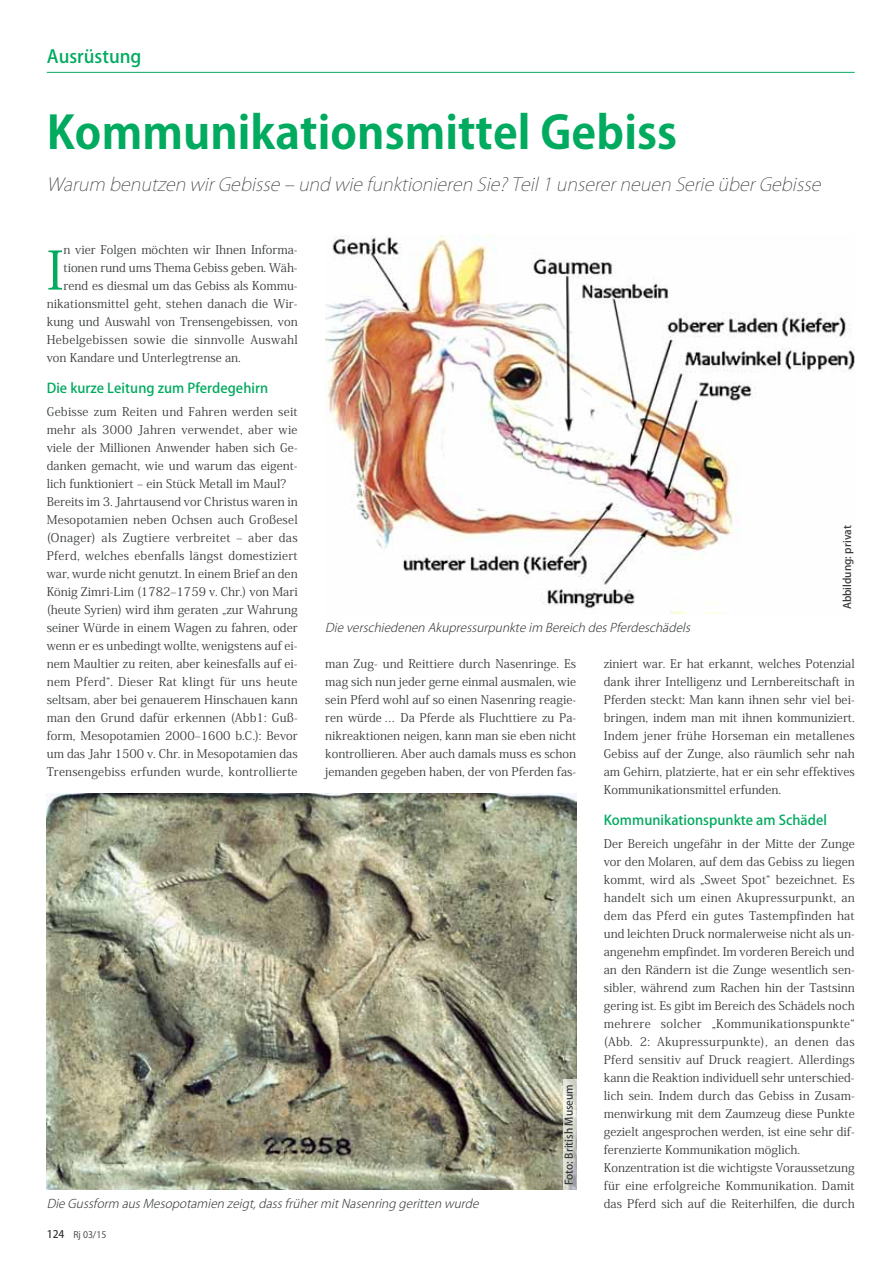
<style>
.page{position:relative;width:893px;height:1263px;background:#fff}
.page>*{position:absolute;margin:0;border:0;box-sizing:border-box;transform-origin:0 0}
.t1{font:52.8px "Koz Min Pro";color:#00aa5f}
.t2{font:700 45px "Koz Go Pro";color:#00aa5f}
.t3{font:italic 200 18px "Koz Go Pro";color:#383a3b}
.t4{font:500 18px "Koz Go Pro";color:#00aa5f}
.t5{font:500 13.5px "Koz Go Pro";color:#00aa5f}
.t6{font:12px/18px "Koz Min Pro";letter-spacing:.005em;color:#383a3b}
.t7{font:italic 300 12px "Koz Go Pro";color:#383a3b}
.t8{font:12px "Koz Min Pro";letter-spacing:.025em;color:#383a3b}
.t9{font:500 10.5px "Koz Go Pro";color:#383a3b}
.t10{font:9px "Koz Go Pro";color:#383a3b}
.s1{font-weight:500;font-size:10.5px}
</style>
<div class="page">
<hr style="left:47px;top:72px;width:808px;height:1px;background:#00aa5f">
<img style="left:47px;top:794px;width:529px;height:396px">
<img style="left:325px;top:236px;width:530px;height:378px">
<svg style="left:576px;top:1079px;width:1px;height:111px"></svg>
<img style="left:563px;top:1079px;width:13px;height:111px">
<h3 class="t4" style="left:47px;top:47px;width:96px">Ausrüstung</h3>
<h2 class="t2" style="left:47px;top:110px;width:632px">Kommunikationsmittel Gebiss</h2>
<h3 class="t3" style="left:47px;top:175px;width:779px">Warum benutzen wirGebisse ‒ und wie funktionieren Sie? Teil1 unsererneuen Serie überGebisse</h3>
<h1 class="t1" style="left:47px;top:243px;width:18px">I</h1>
<p class="t6" style="left:63px;top:240px;width:236px">n vier Folgen möchten wir Ihnen Informa-</p>
<p class="t6" style="left:63px;top:258px;width:236px">tionen rund ums Thema Gebiss geben. Wäh-</p>
<p class="t6" style="left:63px;top:276px;width:236px">rend es diesmal um das Gebiss als Kommu-</p>
<p class="t6" style="left:47px;top:294px;width:252px">nikationsmittel geht, stehen danach die Wir-</p>
<p class="t6" style="left:47px;top:312px;width:252px">kung und Auswahl von Trensengebissen, von</p>
<p class="t8" style="left:47px;top:333px;width:252px">Hebelgebissen sowie die sinnvolle Auswahl</p>
<p class="t6" style="left:47px;top:348px;width:196px">von Kandare und Unterlegtrense an.</p>
<p class="t5" style="left:47px;top:381px;width:223px">Die kurze Leitung zum Pferdegehirn</p>
<p class="t6" style="left:47px;top:402px;width:252px">Gebisse zum Reiten und Fahren werden seit mehr als 3000 Jahren verwendet, aber wie viele der Millionen Anwender haben sich Ge&shy;danken gemacht, wie und warum das eigent&shy;lich funktioniert ‒ ein Stück Metall im Maul?<br>Bereits im 3. Jahrtausend vor Christus waren in Mesopotamien neben Ochsen auch Großesel (Onager) als Zugtiere verbreitet ‒ aber das Pferd, welches ebenfalls längst domestiziert war, wurde nicht genutzt. In einem Brief an den König Zimri-Lim (1782‒1759 v. Chr.) von Mari (heute Syrien) wird ihm geraten „zur Wahrung seiner Würde in einem Wagen zu fahren, oder wenn er es unbedingt wollte, wenigstens auf ei&shy;nem Maultier zu reiten, aber keinesfalls auf ei&shy;nem Pferd“. Dieser Rat klingt für uns heute seltsam, aber bei genauerem Hinschauen kann man den Grund dafür erkennen (Abb1: Guß&shy;form, Mesopotamien 2000‒1600 b.C.): Bevor um das Jahr 1500 v. Chr. in Mesopotamien das Trensengebiss erfunden wurde, kontrollierte</p>
<p class="t9" style="left:842px;top:609px;width:86px;rotate:-90deg">Abbildung: privat</p>
<p class="t7" style="left:325px;top:621px;width:369px">Die verschiedenen Akupressurpunkte im Bereich des Pferdeschädels</p>
<p class="t6" style="left:325px;top:654px;width:252px;text-align:justify">man Zug- und Reittiere durch Nasenringe. Es mag sich nun jeder gerne einmal ausmalen, wie sein Pferd wohl auf so einen Nasenring reagie&shy;ren würde … Da Pferde als Fluchttiere zu Pa&shy;nikreaktionen neigen, kann man sie eben nicht kontrollieren. Aber auch damals muss es schon jemanden gegeben haben, der von Pferden fas-</p>
<p class="t6" style="left:604px;top:654px;width:252px;text-align:justify">ziniert war. Er hat erkannt, welches Potenzial dank ihrer Intelligenz und Lernbereitschaft in Pferden steckt: Man kann ihnen sehr viel bei&shy;bringen, indem man mit ihnen kommuniziert.<br>Indem jener frühe Horseman ein metallenes Gebiss auf der Zunge, also räumlich sehr nah am Gehirn, platzierte, hat er ein sehr effektives Kommunikationsmittel erfunden.</p>
<p class="t5" style="left:604px;top:813px;width:225px">Kommunikationspunkte am Schädel</p>
<p class="t6" style="left:604px;top:834px;width:252px">Der Bereich ungefähr in der Mitte der Zunge vor den Molaren, auf dem das Gebiss zu liegen kommt, wird als „Sweet Spot“ bezeichnet. Es handelt sich um einen Akupressurpunkt, an dem das Pferd ein gutes Tastempfinden hat und leichten Druck normalerweise nicht als un&shy;angenehm empfindet. Im vorderen Bereich und an den Rändern ist die Zunge wesentlich sen&shy;sibler, während zum Rachen hin der Tastsinn gering ist. Es gibt im Bereich des Schädels noch mehrere solcher „Kommunikationspunkte“ (Abb. 2: Akupressurpunkte), an denen das Pferd sensitiv auf Druck reagiert. Allerdings kann die Reaktion individuell sehr unterschied&shy;lich sein. Indem durch das Gebiss in Zusam&shy;menwirkung mit dem Zaumzeug diese Punkte gezielt angesprochen werden, ist eine sehr dif&shy;ferenzierte Kommunikation möglich.<br>Konzentration ist die wichtigste Voraussetzung für eine erfolgreiche Kommunikation. Damit das Pferd sich auf die Reiterhilfen, die durch</p>
<p class="t9" style="left:563px;top:1185px;width:103px;rotate:-90deg">Foto: British Museum</p>
<p class="t7" style="left:47px;top:1197px;width:436px">Die Gussform aus Mesopotamien zeigt,dass frühermitNasenring geritten wurde</p>
<p class="t10" style="left:47px;top:1230px;width:61px"><span class="s1">124</span> Rj 03/15</p>
</div>
